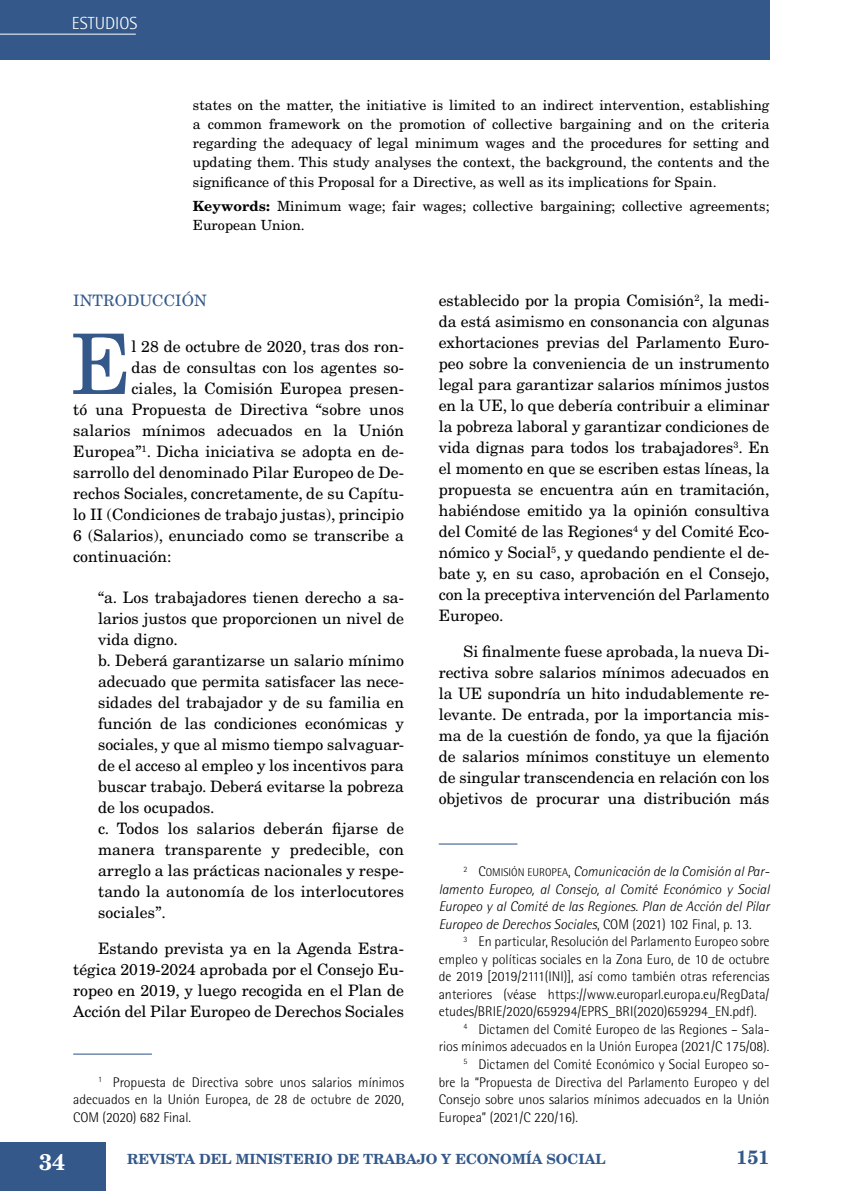
<style>
.page{position:relative;width:844px;height:1191px;background:#fff}
.page>*{position:absolute;margin:0;border:0;box-sizing:border-box;transform-origin:0 0}
._03_TEXTO_CAPITULAR{font:83.48px "New Century Schlbk LT Std";color:#335889}
.t1{font:700 22.75px "New Century Schlbk LT Std";color:#fff}
.t2{font:700 19.25px "New Century Schlbk LT Std";color:#335889}
.t3{font:300 17.5px "Rotis Semi Sans";color:#fff}
._04_TEXTO_GENERAL{font:15.75px/21px "New Century Schlbk LT Std";color:#000;text-align:justify}
._05_TEXTO_CITADO{font:15.75px/21px "New Century Schlbk LT Std";color:#000;text-align:justify}
._03_TEXTO_CAPITULAR-2{font:15.75px "New Century Schlbk LT Std";letter-spacing:.005em;color:#000}
._02_LADILLO_1{font:15.75px "New Century Schlbk LT Std";letter-spacing:.005em;color:#335889}
._05_NOTA_PIE{font:300 14px/17.5px "Rotis Semi Sans";color:#000;text-align:justify}
._08_RESUMEN_INGLÉS{font:14px/19.2px "New Century Schlbk LT Std";letter-spacing:.005em;color:#000;text-align:justify}
._05_NOTA_PIE-2{font:italic 300 14px/17.5px "Rotis Semi Sans";color:#000;text-align:justify}
._09_KEYWORDS{font:14px/19.2px "New Century Schlbk LT Std";letter-spacing:.005em;color:#000}
.t4{font:700 14px "New Century Schlbk LT Std";color:#335889}
.s1{font-weight:700}
.s2{font-style:normal}
.s3{font-family:"Rotis Semi Sans Light SC800";font-weight:400;font-style:normal;font-size:11.2px}
</style>
<div class="page">
<div style="left:0;top:0;width:769px;height:59px;background:#335889"></div>
<hr style="left:0;top:34px;width:136px;height:1px;background:#fff">
<div style="left:0;top:1142px;width:106px;height:49px;background:#335889"></div>
<hr style="left:73px;top:1053px;width:79px;height:1px;background:#335889">
<hr style="left:438px;top:843px;width:79px;height:1px;background:#335889">
<p class="t3" style="left:72px;top:13px;width:17px">Estudios</p>
<p class="_08_RESUMEN_INGLÉS" style="left:193px;top:95px;width:578px">states on the matter, the initiative is limited to an indirect intervention, establishing a common framework on the promotion of collective bargaining and on the criteria regarding the adequacy of legal minimum wages and the procedures for setting and updating them. This study analyses the context, the background, the contents and the significance of this Proposal for a Directive, as well as its implications for Spain.</p>
<p class="_09_KEYWORDS" style="left:193px;top:196px;width:578px"><span class="s1">Keywords:</span> Minimum wage; fair wages; collective bargaining; collective agreements;<br>European Union.</p>
<p class="_02_LADILLO_1" style="left:73px;top:291px;width:135px">INTRODUCCIÓN</p>
<p class="_03_TEXTO_CAPITULAR" style="left:71px;top:313px;width:62px">E</p>
<p class="_03_TEXTO_CAPITULAR-2" style="left:131px;top:337px;width:274px">l 28 de octubre de 2020, tras dos ron-</p>
<p class="_03_TEXTO_CAPITULAR-2" style="left:131px;top:358px;width:274px">das de consultas con los agentes so-</p>
<p class="_03_TEXTO_CAPITULAR-2" style="left:131px;top:379px;width:274px">ciales, la Comisión Europea presen-</p>
<p class="_03_TEXTO_CAPITULAR-2" style="left:73px;top:400px;width:332px">tó una Propuesta de Directiva “sobre unos</p>
<p class="_03_TEXTO_CAPITULAR-2" style="left:73px;top:421px;width:332px">salarios mínimos adecuados en la Unión</p>
<p class="_03_TEXTO_CAPITULAR-2" style="left:73px;top:442px;width:332px">Europea”<sup>1</sup>. Dicha iniciativa se adopta en de-</p>
<p class="_03_TEXTO_CAPITULAR-2" style="left:73px;top:463px;width:332px">sarrollo del denominado Pilar Europeo de De-</p>
<p class="_03_TEXTO_CAPITULAR-2" style="left:73px;top:484px;width:332px">rechos Sociales, concretamente, de su Capítu-</p>
<p class="_03_TEXTO_CAPITULAR-2" style="left:73px;top:505px;width:332px">lo II (Condiciones de trabajo justas), principio</p>
<p class="_03_TEXTO_CAPITULAR-2" style="left:73px;top:526px;width:332px">6 (Salarios), enunciado como se transcribe a</p>
<p class="_03_TEXTO_CAPITULAR-2" style="left:73px;top:547px;width:100px">continuación:</p>
<p class="_05_TEXTO_CITADO" style="left:98px;top:587px;width:307px">“a. Los trabajadores tienen derecho a sa&shy;larios justos que proporcionen un nivel de vida digno.</p>
<p class="_05_TEXTO_CITADO" style="left:98px;top:650px;width:307px">b. Deberá garantizarse un salario mínimo adecuado que permita satisfacer las nece&shy;sidades del trabajador y de su familia en función de las condiciones económicas y sociales, y que al mismo tiempo salvaguar&shy;de el acceso al empleo y los incentivos para buscar trabajo. Deberá evitarse la pobreza de los ocupados.</p>
<p class="_05_TEXTO_CITADO" style="left:98px;top:818px;width:307px">c. Todos los salarios deberán fijarse de manera transparente y predecible, con arreglo a las prácticas nacionales y respe&shy;tando la autonomía de los interlocutores sociales”.</p>
<p class="_04_TEXTO_GENERAL" style="left:73px;top:937px;width:332px;text-indent:25px">Estando prevista ya en la Agenda Estra&shy;tégica 2019-2024 aprobada por el Consejo Eu&shy;ropeo en 2019, y luego recogida en el Plan de Acción del Pilar Europeo de Derechos Sociales</p>
<p class="_05_NOTA_PIE" style="left:73px;top:1073px;width:332px;text-indent:25px"><sup>1</sup> Propuesta de Directiva sobre unos salarios mínimos adecuados en la Unión Europea, de 28 de octubre de 2020, COM (2020) 682 Final.</p>
<p class="_04_TEXTO_GENERAL" style="left:438px;top:290px;width:332px">establecido por la propia Comisión<sup>2</sup>, la medi&shy;da está asimismo en consonancia con algunas exhortaciones previas del Parlamento Euro&shy;peo sobre la conveniencia de un instrumento legal para garantizar salarios mínimos justos en la UE, lo que debería contribuir a eliminar la pobreza laboral y garantizar condiciones de vida dignas para todos los trabajadores<sup>3</sup>. En el momento en que se escriben estas líneas, la propuesta se encuentra aún en tramitación, habiéndose emitido ya la opinión consultiva del Comité de las Regiones<sup>4</sup> y del Comité Eco&shy;nómico y Social<sup>5</sup>, y quedando pendiente el de&shy;bate y, en su caso, aprobación en el Consejo, con la preceptiva intervención del Parlamento Europeo.</p>
<p class="_04_TEXTO_GENERAL" style="left:438px;top:641px;width:332px;text-indent:25px">Si finalmente fuese aprobada, la nueva Di&shy;rectiva sobre salarios mínimos adecuados en la UE supondría un hito indudablemente re&shy;levante. De entrada, por la importancia mis&shy;ma de la cuestión de fondo, ya que la fijación de salarios mínimos constituye un elemento de singular transcendencia en relación con los objetivos de procurar una distribución más</p>
<p class="_05_NOTA_PIE-2" style="left:438px;top:862px;width:332px;text-indent:25px"><sup>2</sup> <span class="s2">C</span><span class="s3">OMISIÓN EUROPEA</span><span class="s2">,</span> Comunicación de la Comisión al Par&shy;lamento Europeo, al Consejo, al Comité Económico y Social Europeo y al Comité de las Regiones. Plan de Acción del Pilar Europeo de Derechos Sociales<span class="s2">, COM (2021) 102 Final, p. 13.</span></p>
<p class="_05_NOTA_PIE" style="left:438px;top:933px;width:332px;text-indent:25px"><sup>3</sup> En particular, Resolución del Parlamento Europeo sobre empleo y políticas sociales en la Zona Euro, de 10 de octubre de 2019 [2019/2111(INI)], así como también otras referencias anteriores (véase https://www.europarl.europa.eu/RegData/ etudes/BRIE/2020/659294/EPRS_BRI(2020)659294_EN.pdf).</p>
<p class="_05_NOTA_PIE" style="left:438px;top:1020px;width:332px;text-align:right"><sup>4</sup> Dictamen del Comité Europeo de las Regiones – Sala-<br>rios mínimos adecuados en la Unión Europea (2021/C 175/08).</p>
<p class="_05_NOTA_PIE" style="left:438px;top:1055px;width:332px;text-indent:25px"><sup>5</sup> Dictamen del Comité Económico y Social Europeo so&shy;bre la “Propuesta de Directiva del Parlamento Europeo y del Consejo sobre unos salarios mínimos adecuados en la Unión Europea” (2021/C 220/16).</p>
<h2 class="t1" style="left:39px;top:1147px;width:28px">34</h2>
<p class="t4" style="left:127px;top:1149px;width:480px">REVISTA DEL MINISTERIO DE TRABAJO Y ECONOMÍA SOCIAL</p>
<p class="t2" style="left:736px;top:1144px;width:35px">151</p>
</div>
